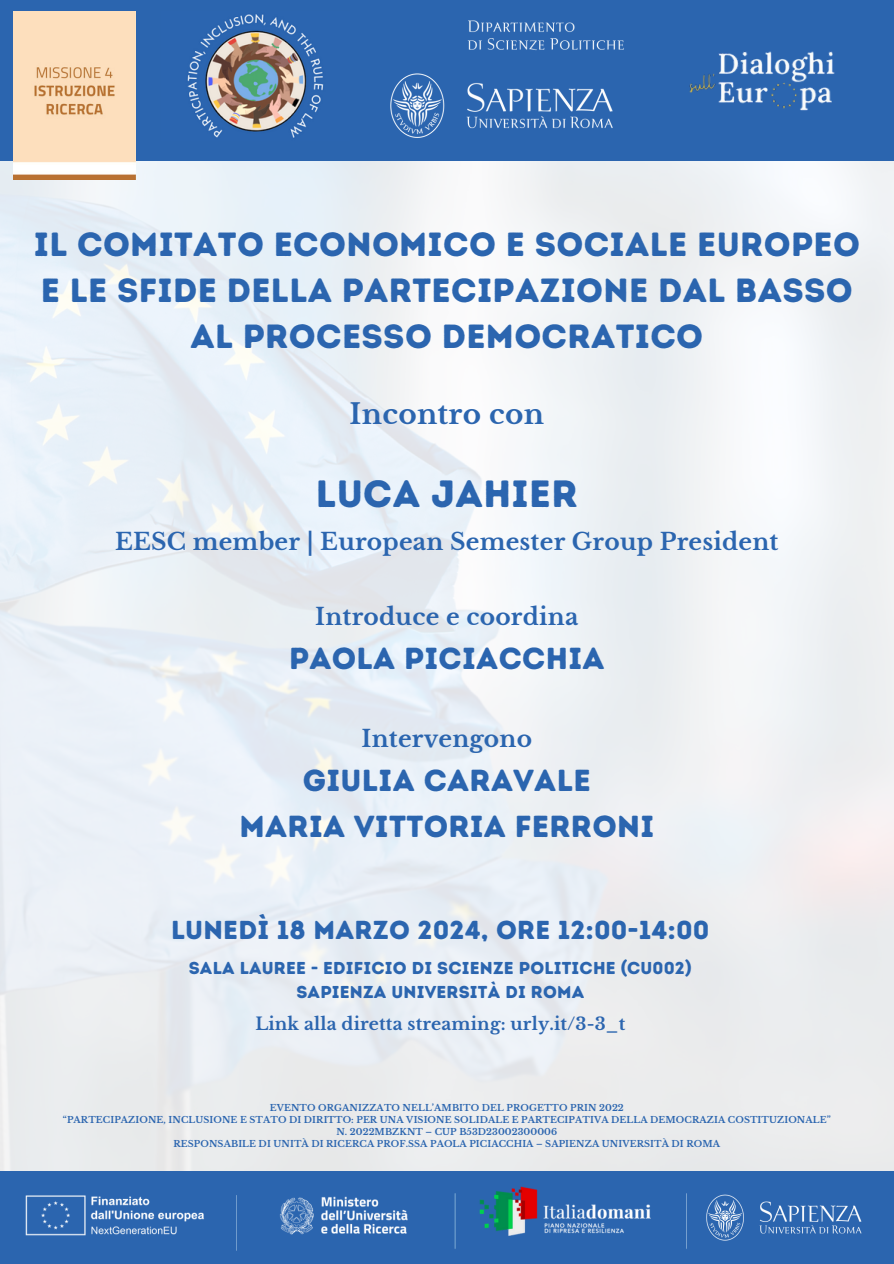
<style>
.page{position:relative;width:894px;height:1264px;background:#fff}
.page>*{position:absolute;margin:0;border:0;box-sizing:border-box;transform-origin:0 0}
.t1{font:37.95px "Intro Rust Base";letter-spacing:.01em;color:#2b65af}
.t2{font:33.45px/46px "Intro Rust Base";letter-spacing:.01em;color:#2b65af;text-align:center}
.t3{font:30.45px "Intro Rust Base";letter-spacing:.01em;color:#2b65af}
.t4{font:700 27.9px "Libre Baskerville";letter-spacing:.01em;color:#2b65af}
.t5{font:25.95px "Intro Rust Base";letter-spacing:.01em;color:#2b65af}
.t6{font:700 23.25px "Libre Baskerville";letter-spacing:.01em;color:#2b65af}
.t7{font:17.25px "Intro Rust Base";letter-spacing:.01em;color:#2b65af}
.t8{font:700 17.25px "Libre Baskerville";letter-spacing:.01em;color:#2b65af}
.t9{font:700 9px "Libre Baskerville";letter-spacing:.01em;color:#2b65af}
</style>
<div class="page">
<div style="left:0;top:0;width:893px;height:1263px;background:linear-gradient(to right,#e8eff6,#f0f1f2)"></div>
<div style="left:0;top:1171px;width:893px;height:91px;background:#2b65af"></div>
<div style="left:0;top:0;width:893px;height:161px;background:#2b65af"></div>
<img style="left:13px;top:11px;width:123px;height:168px">
<img style="left:689px;top:51px;width:146px;height:60px">
<img style="left:187px;top:14px;width:137px;height:124px">
<img style="left:17px;top:1184px;width:669px;height:65px">
<img style="left:690px;top:1178px;width:185px;height:78px">
<img style="left:467px;top:20px;width:157px;height:30px">
<img style="left:390px;top:50px;width:223px;height:88px">
<h2 class="t2" style="left:34px;top:222px;width:827px">IL COMITATO ECONOMICO E SOCIALE EUROPEO<br>E LE SFIDE DELLA PARTECIPAZIONE DAL BASSO<br>AL PROCESSO DEMOCRATICO</h2>
<h2 class="t4" style="left:349px;top:397px;width:196px">Incontro con</h2>
<h4 class="t1" style="left:316px;top:471px;width:263px">LUCA JAHIER</h4>
<p class="t6" style="left:115px;top:527px;width:664px">EESC member | European Semester Group President</p>
<p class="t6" style="left:315px;top:602px;width:265px">Introduce e coordina</p>
<h6 class="t3" style="left:289px;top:639px;width:317px">PAOLA PICIACCHIA</h6>
<p class="t6" style="left:361px;top:724px;width:172px">Intervengono</p>
<p class="t3" style="left:303px;top:761px;width:289px">GIULIA CARAVALE</p>
<p class="t3" style="left:239px;top:808px;width:416px">MARIA VITTORIA FERRONI</p>
<p class="t5" style="left:171px;top:914px;width:540px">LUNEDÌ 18 MARZO 2024, ORE 12:00-14:00</p>
<p class="t7" style="left:189px;top:957px;width:504px">SALA LAUREE - EDIFICIO DI SCIENZE POLITICHE (CU002)</p>
<p class="t7" style="left:296px;top:981px;width:289px">SAPIENZA UNIVERSITÀ DI ROMA</p>
<p class="t8" style="left:255px;top:1012px;width:371px">Link alla diretta streaming: urly.it/3-3_t</p>
<h5 class="t9" style="left:270px;top:1102px;width:355px">EVENTO ORGANIZZATO NELL’AMBITO DEL PROGETTO PRIN 2022</h5>
<h5 class="t9" style="left:63px;top:1114px;width:769px">“PARTECIPAZIONE, INCLUSIONE E STATO DI DIRITTO: PER UNA VISIONE SOLIDALE E PARTECIPATIVA DELLA DEMOCRAZIA COSTITUZIONALE”</h5>
<h2 class="t9" style="left:336px;top:1126px;width:222px">N. 2022MBZKNT – CUP B53D23002300006</h2>
<h5 class="t9" style="left:173px;top:1138px;width:548px">RESPONSABILE DI UNITÀ DI RICERCA PROF.SSA PAOLA PICIACCHIA – SAPIENZA UNIVERSITÀ DI ROMA</h5>
</div>
